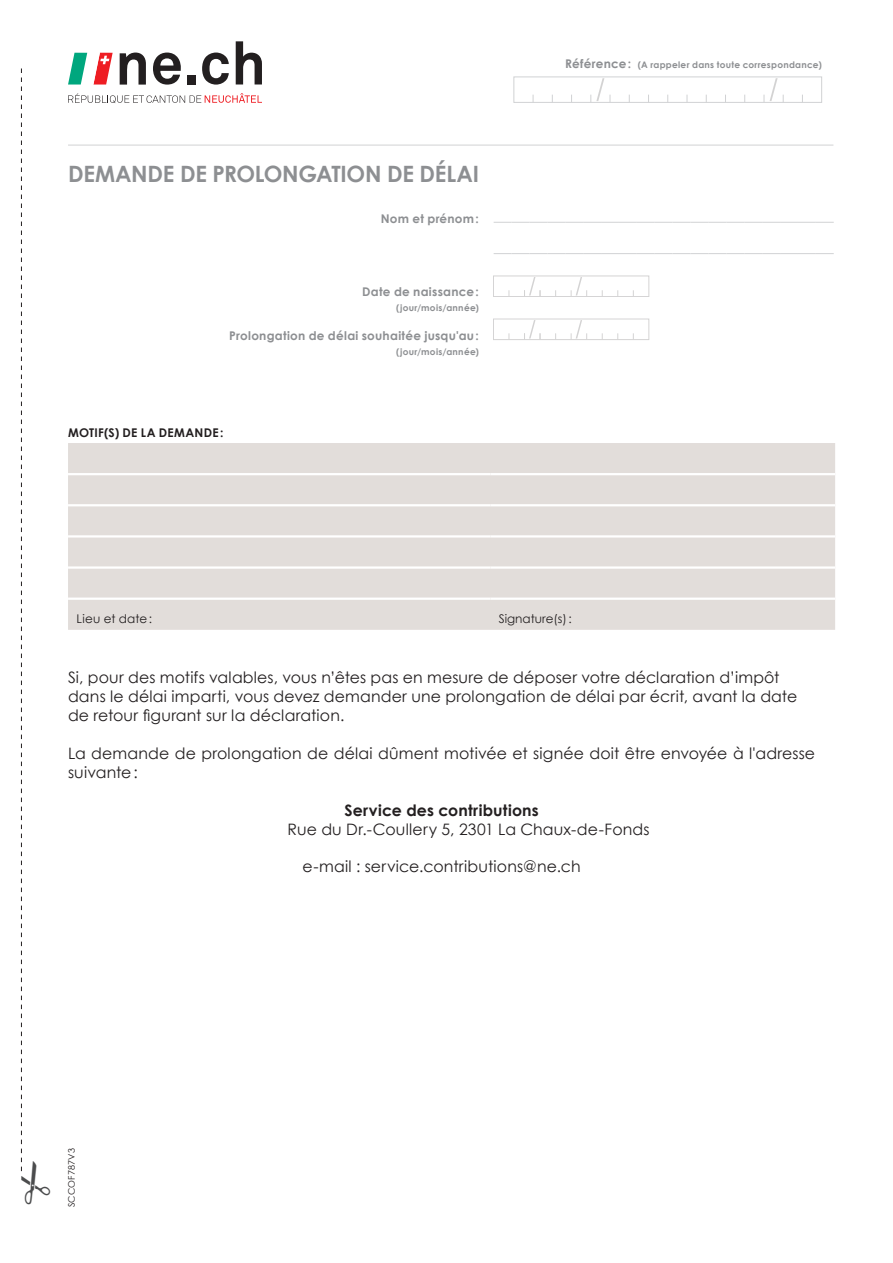
<style>
.page{position:relative;width:893px;height:1263px;background:#fff}
.page>*{position:absolute;margin:0;border:0;box-sizing:border-box;transform-origin:0 0}
.t1{font:700 22.5px "Century Gothic";letter-spacing:-.01em;color:#8d8f92}
.TEXTE_COURANT{font:15.75px/18.9px "Century Gothic";letter-spacing:.01em;color:#231f20}
.TEXTE_COURANT-2{font:700 15.75px "Century Gothic";letter-spacing:.015em;color:#231f20}
.TEXTE_TABLEAU{font:700 12px "Century Gothic";letter-spacing:.02em;color:#8d8f92}
.SOUS-TITRE_TABLEAU{font:12px "Century Gothic";color:#231f20}
.SOUS-TITRE_TABLEAU-2{font:700 12px "Century Gothic";letter-spacing:.025em;color:#231f20}
.TEXTE_TABLEAU-2{font:700 9px "Century Gothic";letter-spacing:.03em;color:#8d8f92}
.TEXTE_TABLEAU-3{font:9px "Century Gothic";letter-spacing:.015em;color:#231f20}
.s1{font-size:12px}
</style>
<div class="page">
<div style="left:514px;top:77px;width:308px;height:26px;border:1px solid #d1d2d4"></div>
<svg style="left:591px;top:78px;width:13px;height:24px"></svg>
<svg style="left:764px;top:78px;width:20px;height:24px"></svg>
<div style="left:68px;top:443px;width:767px;height:187px;background:#e2ddda"></div>
<hr style="left:68px;top:473px;width:422px;height:2px;background:#fff">
<hr style="left:490px;top:473px;width:345px;height:2px;background:#fff">
<hr style="left:68px;top:504px;width:422px;height:2px;background:#fff">
<hr style="left:490px;top:504px;width:345px;height:2px;background:#fff">
<hr style="left:68px;top:535px;width:422px;height:2px;background:#fff">
<hr style="left:490px;top:535px;width:345px;height:2px;background:#fff">
<hr style="left:68px;top:566px;width:422px;height:3px;background:#fff">
<hr style="left:490px;top:566px;width:345px;height:3px;background:#fff">
<hr style="left:68px;top:597px;width:422px;height:3px;background:#fff">
<hr style="left:490px;top:597px;width:345px;height:3px;background:#fff">
<svg style="left:571px;top:277px;width:16px;height:20px"></svg>
<svg style="left:524px;top:277px;width:17px;height:20px"></svg>
<svg style="left:571px;top:320px;width:16px;height:20px"></svg>
<svg style="left:524px;top:320px;width:17px;height:20px"></svg>
<hr style="left:68px;top:145px;width:765px;height:1px;background:#d1d2d4">
<svg style="left:120px;top:53px;width:26px;height:32px"></svg>
<svg style="left:153px;top:53px;width:28px;height:32px"></svg>
<div style="left:187px;top:75px;width:9px;height:9px;background:#231f20"></div>
<svg style="left:202px;top:53px;width:27px;height:32px"></svg>
<svg style="left:236px;top:41px;width:26px;height:43px"></svg>
<svg style="left:68px;top:93px;width:194px;height:10px"></svg>
<svg style="left:68px;top:53px;width:45px;height:32px"></svg>
<svg style="left:494px;top:222px;width:340px;height:1px"></svg>
<svg style="left:494px;top:253px;width:340px;height:1px"></svg>
<svg style="left:21px;top:68px;width:1px;height:1104px"></svg>
<p class="t1" style="left:68px;top:160px;width:412px">DEMANDE DE PROLONGATION DE DÉLAI</p>
<p class="TEXTE_TABLEAU" style="left:381px;top:211px;width:100px">Nom et prénom:</p>
<p class="TEXTE_TABLEAU" style="left:362px;top:284px;width:118px">Date de naissance:</p>
<p class="TEXTE_TABLEAU-2" style="left:396px;top:302px;width:84px">(jour/mois/année)</p>
<p class="TEXTE_TABLEAU" style="left:229px;top:328px;width:251px">Prolongation de délai souhaitée jusqu'au:</p>
<p class="TEXTE_TABLEAU-2" style="left:396px;top:346px;width:84px">(jour/mois/année)</p>
<p class="SOUS-TITRE_TABLEAU-2" style="left:68px;top:425px;width:157px">MOTIF(S) DE LA DEMANDE:</p>
<p class="TEXTE_TABLEAU-2" style="left:565px;top:59px;width:258px"><span class="s1">Référence:</span> (A rappeler dans toute correspondance)</p>
<p class="SOUS-TITRE_TABLEAU" style="left:77px;top:612px;width:77px">Lieu et date:</p>
<p class="SOUS-TITRE_TABLEAU" style="left:499px;top:612px;width:75px">Signature(s):</p>
<p class="TEXTE_COURANT" style="left:68px;top:668px;width:713px">Si, pour des motifs valables, vous n’êtes pas en mesure de déposer votre déclaration d’impôt</p>
<p class="TEXTE_COURANT" style="left:68px;top:687px;width:731px">dans le délai imparti, vous devez demander une prolongation de délai par écrit, avant la date</p>
<p class="TEXTE_COURANT" style="left:68px;top:706px;width:278px">de retour figurant sur la déclaration.</p>
<p class="TEXTE_COURANT" style="left:68px;top:743px;width:749px">La demande de prolongation de délai dûment motivée et signée doit être envoyée à l'adresse suivante:</p>
<p class="TEXTE_COURANT-2" style="left:345px;top:800px;width:196px">Service des contributions</p>
<p class="TEXTE_COURANT" style="left:288px;top:819px;width:363px">Rue du Dr.-Coullery 5, 2301 La Chaux-de-Fonds</p>
<p class="TEXTE_COURANT" style="left:303px;top:857px;width:280px">e-mail : service.contributions@ne.ch</p>
<p class="TEXTE_TABLEAU-3" style="left:66px;top:1207px;width:61px;rotate:-90deg">SCCOF787V3</p>
</div>
